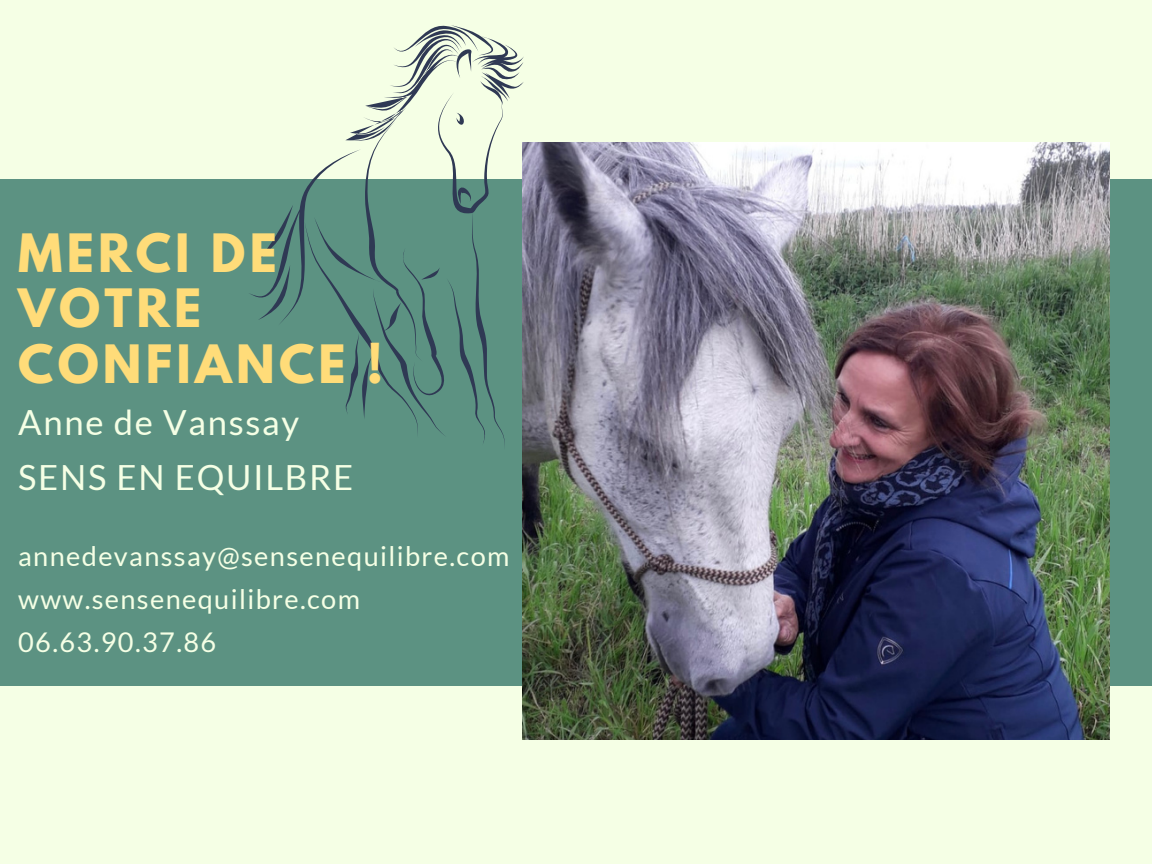
<style>
.page{position:relative;width:1152px;height:864px;background:#f5ffe5}
.page>*{position:absolute;margin:0;border:0;box-sizing:border-box;transform-origin:0 0}
.t1{font:700 46.8px/55.2px "League Spartan";letter-spacing:.09em;color:#ffdc79}
.t2{font:34.65px/55.2px "Lato";letter-spacing:.05em;color:#f5ffe5}
.t3{font:27.15px/42.8px "Lato";letter-spacing:.05em;color:#f5ffe5}
</style>
<div class="page">
<div style="left:0;top:179px;width:1152px;height:506px;background:#5c9282"></div>
<img style="left:523px;top:142px;width:586px;height:597px">
<svg style="left:249px;top:25px;width:275px;height:425px"></svg>
<h1 class="t1" style="left:18px;top:232px;width:367px">MERCI DE<br>VOTRE<br>CONFIANCE !</h1>
<p class="t2" style="left:18px;top:394px;width:337px">Anne de Vanssay<br>SENS EN EQUILBRE</p>
<p class="t3" style="left:18px;top:534px;width:493px">annedevanssay@sensenequilibre.com www.sensenequilibre.com<br>06.63.90.37.86</p>
</div>
